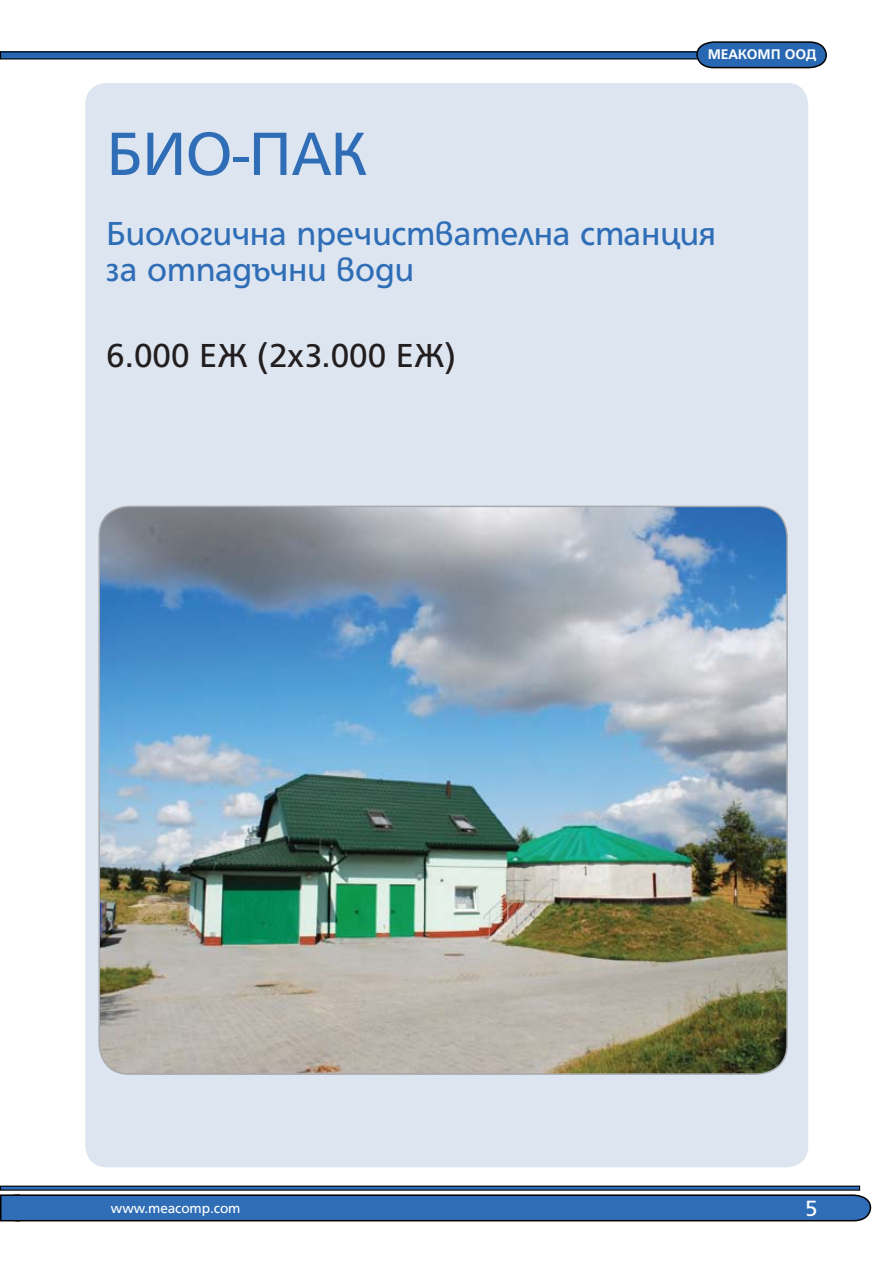
<style>
.page{position:relative;width:893px;height:1263px;background:#fff}
.page>*{position:absolute;margin:0;border:0;box-sizing:border-box;transform-origin:0 0}
.t1{font:66px "Grotesk HS Bg";letter-spacing:-.015em;color:#2f6eb6}
.t2{font:36px/36px "Grotesk HS Bg";color:#2f6eb6}
.t3{font:36px "Grotesk HS Bg";color:#221e1f}
.t4{font:24px "Grotesk HS Bg";color:#fff}
.t5{font:15px "Grotesk HS Bg";color:#fff}
.t6{font:700 15px "Grotesk HS Bg";color:#fff}
</style>
<div class="page">
<div style="left:85px;top:83px;width:723px;height:1084px;background:#dde5f0;border-radius:21px"></div>
<svg style="left:0;top:1194px;width:872px;height:28px;background:#3267a5"></svg>
<div style="left:1px;top:1195px;width:18px;height:26px;background:#2f6eb6"></div>
<div style="left:0;top:1194px;width:20px;height:27px;border:2px solid #000"></div>
<div style="left:1px;top:52px;width:814px;height:7px;background:#2868b2"></div>
<svg style="left:695px;top:41px;width:132px;height:28px"></svg>
<hr style="left:1px;top:1186px;width:859px;height:4px;background:#2f6eb6">
<div style="left:0;top:1185px;width:860px;height:6px;border:1px solid #000"></div>
<hr style="left:18px;top:1196px;width:3px;height:24px;background:#2f6eb6">
<img style="left:100px;top:506px;width:686px;height:567px">
<h1 class="t1" style="left:106px;top:121px;width:261px">БИО-ПАК</h1>
<p class="t6" style="left:708px;top:46px;width:110px">МЕАКОМП ООД</p>
<p class="t2" style="left:106px;top:216px;width:611px">Биологична пречиствателна станция за отпадъчни води</p>
<p class="t3" style="left:106px;top:338px;width:351px">6.000 ЕЖ (2х3.000 ЕЖ)</p>
<p class="t5" style="left:111px;top:1201px;width:131px">www.meacomp.com</p>
<p class="t4" style="left:805px;top:1197px;width:14px">5</p>
</div>
